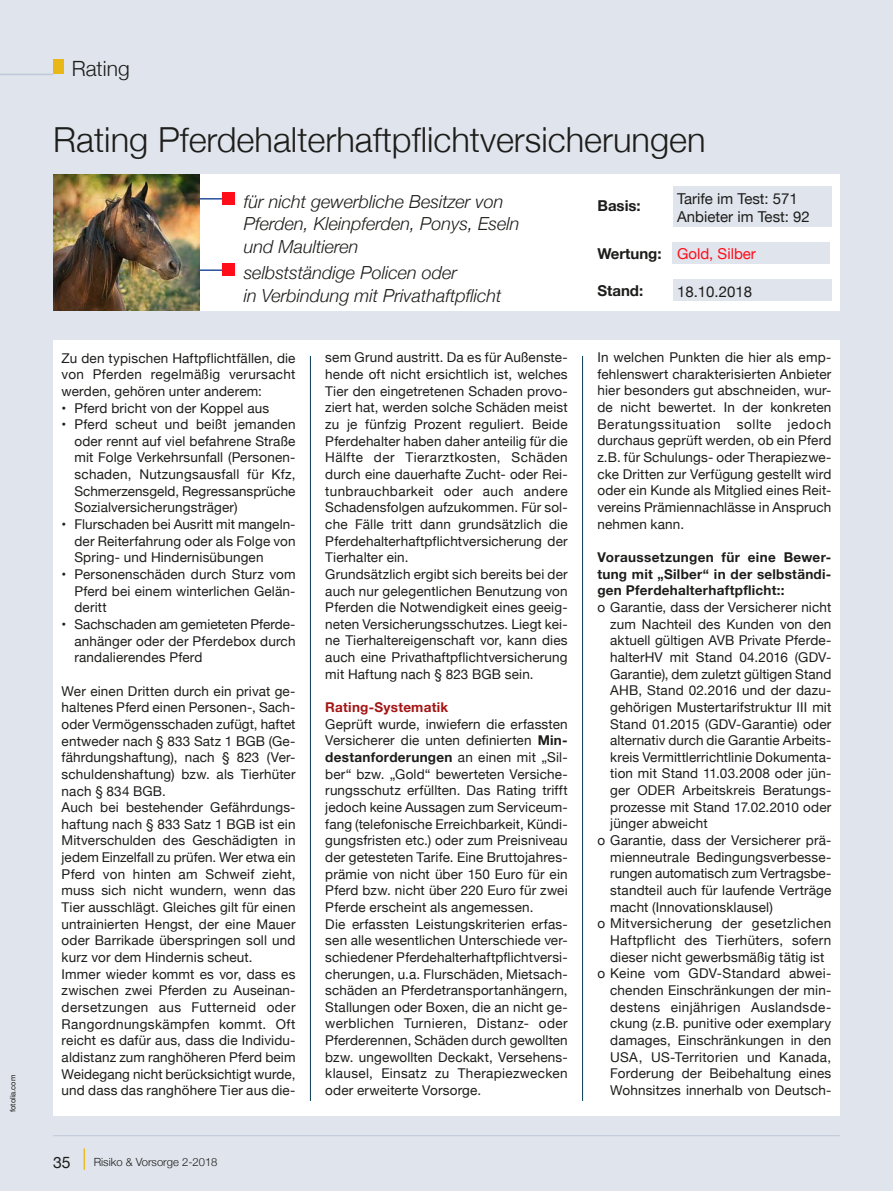
<style>
.page{position:relative;width:893px;height:1191px;background:#e0e4ec}
.page>*{position:absolute;margin:0;border:0;box-sizing:border-box;transform-origin:0 0}
.t1{font:300 34.5px "Helvetica Neue";color:#1d1d1b}
.t2{font:300 21px "Helvetica Neue";color:#1d1d1b}
.t3{font:italic 300 18px/22.5px "Helvetica Neue";color:#1d1d1b}
.t4{font:15.75px "Helvetica Neue";color:#1d1d1b}
.t5{font:15px/18px "Helvetica Neue";color:#1d1d1b}
.t6{font:700 15px "Helvetica Neue";color:#1d1d1b}
.t7{font:15px "Helvetica Neue";color:#ff0e1a}
.t8{font:13.5px/16.6px "Helvetica Neue";letter-spacing:.01em;color:#1d1d1b;text-align:justify}
.t9{font:700 13.5px/16.6px "Helvetica Neue";letter-spacing:.02em;color:#1d1d1b;text-align:justify}
.t10{font:13.5px "Helvetica Neue";letter-spacing:.03em;color:#1d1d1b}
.t11{font:700 13.5px "Helvetica Neue";letter-spacing:.02em;color:#a41515}
.t12{font:300 11.25px "Helvetica Neue";color:#1d1d1b}
.t13{font:7.5px "Helvetica Neue";color:#1d1d1b}
.s1{font-weight:700}
</style>
<div class="page">
<hr style="left:53px;top:1135px;width:787px;height:1px;background:#c0c9d9">
<div style="left:53px;top:60px;width:11px;height:14px;background:#e9b717"></div>
<hr style="left:0;top:74px;width:53px;height:1px;background:#c0c9d9">
<svg style="left:84px;top:1148px;width:1px;height:21px"></svg>
<div style="left:53px;top:174px;width:787px;height:136px;background:#fff"></div>
<svg style="left:200px;top:198px;width:22px;height:1px"></svg>
<hr style="left:198px;top:269px;width:24px;height:2px;background:#27509b">
<div style="left:223px;top:192px;width:12px;height:12px;background:#ff0e1a"></div>
<div style="left:223px;top:263px;width:12px;height:13px;background:#ff0e1a"></div>
<img style="left:53px;top:174px;width:147px;height:136px">
<div style="left:673px;top:186px;width:158px;height:40px;background:#e0e4ec"></div>
<div style="left:673px;top:242px;width:157px;height:22px;background:#e0e4ec"></div>
<div style="left:673px;top:280px;width:158px;height:21px;background:#e0e4ec"></div>
<div style="left:53px;top:340px;width:787px;height:775px;background:#fff"></div>
<hr style="left:310px;top:356px;width:1px;height:745px;background:#053a53">
<hr style="left:582px;top:356px;width:1px;height:745px;background:#053a53">
<p class="t13" style="left:8px;top:1112px;width:39px;rotate:-90deg">fotolia.com</p>
<h2 class="t2" style="left:72px;top:51px;width:59px">Rating</h2>
<h1 class="t1" style="left:53px;top:112px;width:654px">Rating Pferdehalterhaftpflichtversicherungen</h1>
<h3 class="t3" style="left:244px;top:189px;width:277px">für nicht gewerbliche Besitzer von<br>Pferden, Kleinpferden, Ponys, Eseln und Maultieren</h3>
<h3 class="t3" style="left:244px;top:260px;width:259px">selbstständige Policen oder<br>in Verbindung mit Privathaftpflicht</h3>
<p class="t5" style="left:677px;top:190px;width:134px">Tarife im Test: 571<br>Anbieter im Test: 92</p>
<p class="t7" style="left:677px;top:243px;width:80px">Gold, Silber</p>
<p class="t5" style="left:677px;top:283px;width:77px">18.10.2018</p>
<p class="t6" style="left:597px;top:194px;width:45px">Basis:</p>
<p class="t6" style="left:597px;top:242px;width:66px">Wertung:</p>
<p class="t6" style="left:597px;top:279px;width:47px">Stand:</p>
<p class="t8" style="left:62px;top:350px;width:235px">Zu den typischen Haftpflichtfällen, die von Pferden regelmäßig verursacht werden, gehören unter anderem:</p>
<p class="t8" style="left:62px;top:400px;width:209px">• Pferd bricht von der Koppel aus</p>
<p class="t8" style="left:74px;top:417px;width:223px;text-indent:-13px">• Pferd scheut und beißt jemanden oder rennt auf viel befahrene Straße mit Folge Verkehrsunfall (Personen&shy;schaden, Nutzungsausfall für Kfz, Schmerzensgeld, Regressansprüche Sozialversicherungsträger)</p>
<p class="t8" style="left:74px;top:517px;width:223px;text-indent:-13px">• Flurschaden bei Ausritt mit mangeln&shy;der Reiterfahrung oder als Folge von Spring- und Hindernisübungen</p>
<p class="t8" style="left:74px;top:566px;width:223px;text-indent:-13px">• Personenschäden durch Sturz vom Pferd bei einem winterlichen Gelän&shy;deritt</p>
<p class="t8" style="left:74px;top:616px;width:223px;text-indent:-13px">• Sachschaden am gemieteten Pferde&shy;anhänger oder der Pferdebox durch randalierendes Pferd</p>
<p class="t8" style="left:62px;top:683px;width:235px;text-align:left">Wer einen Dritten durch ein privat ge&shy;haltenes Pferd einen Personen-, Sach&shy;oder Vermögensschaden zufügt, haftet entweder nach § 833 Satz 1 BGB (Ge&shy;fährdungshaftung), nach § 823 (Ver&shy;schuldenshaftung) bzw. als Tierhüter nach § 834 BGB.<br>Auch bei bestehender Gefährdungs&shy;haftung nach § 833 Satz 1 BGB ist ein Mitverschulden des Geschädigten in jedem Einzelfall zu prüfen. Wer etwa ein Pferd von hinten am Schweif zieht, muss sich nicht wundern, wenn das Tier ausschlägt. Gleiches gilt für einen untrainierten Hengst, der eine Mauer oder Barrikade überspringen soll und kurz vor dem Hindernis scheut.<br>Immer wieder kommt es vor, dass es zwischen zwei Pferden zu Auseinan&shy;dersetzungen aus Futterneid oder Rangordnungskämpfen kommt. Oft reicht es dafür aus, dass die Individu&shy;aldistanz zum ranghöheren Pferd beim Weidegang nicht berücksichtigt wurde, und dass das ranghöhere Tier aus die-</p>
<p class="t4" style="left:53px;top:1150px;width:19px">35</p>
<p class="t12" style="left:94px;top:1152px;width:125px">Risiko &amp; Vorsorge 2-2018</p>
<p class="t8" style="left:325px;top:350px;width:244px;text-align:left">sem Grund austritt. Da es für Außenste&shy;hende oft nicht ersichtlich ist, welches Tier den eingetretenen Schaden provo&shy;ziert hat, werden solche Schäden meist zu je fünfzig Prozent reguliert. Beide Pferdehalter haben daher anteilig für die Hälfte der Tierarztkosten, Schäden durch eine dauerhafte Zucht- oder Rei&shy;tunbrauchbarkeit oder auch andere Schadensfolgen aufzukommen. Für sol&shy;che Fälle tritt dann grundsätzlich die Pferdehalterhaftpflichtversicherung der Tierhalter ein.<br>Grundsätzlich ergibt sich bereits bei der auch nur gelegentlichen Benutzung von Pferden die Notwendigkeit eines geeig&shy;neten Versicherungsschutzes. Liegt kei&shy;ne Tierhaltereigenschaft vor, kann dies auch eine Privathaftpflichtversicherung mit Haftung nach § 823 BGB sein.</p>
<p class="t11" style="left:325px;top:696px;width:124px">Rating-Systematik</p>
<p class="t8" style="left:325px;top:716px;width:244px;text-align:left">Geprüft wurde, inwiefern die erfassten Versicherer die unten definierten <span class="s1">Min&shy;destanforderungen</span> an einen mit „Sil&shy;ber“ bzw. „Gold“ bewerteten Versiche&shy;rungsschutz erfüllten. Das Rating trifft jedoch keine Aussagen zum Serviceum&shy;fang (telefonische Erreichbarkeit, Kündi&shy;gungsfristen etc.) oder zum Preisniveau der getesteten Tarife. Eine Bruttojahres&shy;prämie von nicht über 150 Euro für ein Pferd bzw. nicht über 220 Euro für zwei Pferde erscheint als angemessen.<br>Die erfassten Leistungskriterien erfas&shy;sen alle wesentlichen Unterschiede ver&shy;schiedener Pferdehalterhaftpflichtversi&shy;cherungen, u.a. Flurschäden, Mietsach&shy;schäden an Pferdetransportanhängern, Stallungen oder Boxen, die an nicht ge&shy;werblichen Turnieren, Distanz- oder Pferderennen, Schäden durch gewollten bzw. ungewollten Deckakt, Versehens&shy;klausel, Einsatz zu Therapiezwecken oder erweiterte Vorsorge.</p>
<p class="t8" style="left:597px;top:350px;width:235px">In welchen Punkten die hier als emp&shy;fehlenswert charakterisierten Anbieter hier besonders gut abschneiden, wur&shy;de nicht bewertet. In der konkreten Beratungssituation sollte jedoch durchaus geprüft werden, ob ein Pferd z.B. für Schulungs- oder Therapiezwe&shy;cke Dritten zur Verfügung gestellt wird oder ein Kunde als Mitglied eines Reit&shy;vereins Prämiennachlässe in Anspruch nehmen kann.</p>
<p class="t9" style="left:597px;top:549px;width:235px">Voraussetzungen für eine Bewer&shy;tung mit „Silber“ in der selbständi&shy;gen Pferdehalterhaftpflicht::</p>
<p class="t8" style="left:597px;top:599px;width:235px">o Garantie, dass der Versicherer nicht</p>
<p class="t8" style="left:610px;top:616px;width:223px">zum Nachteil des Kunden von den</p>
<p class="t8" style="left:610px;top:633px;width:223px">aktuell gültigen AVB Private Pferde-</p>
<p class="t8" style="left:610px;top:649px;width:223px">halterHV mit Stand 04.2016 (GDV-</p>
<p class="t8" style="left:610px;top:666px;width:223px">Garantie), dem zuletzt gültigen Stand</p>
<p class="t8" style="left:610px;top:683px;width:223px">AHB, Stand 02.2016 und der dazu-</p>
<p class="t8" style="left:610px;top:699px;width:223px">gehörigen Mustertarifstruktur III mit</p>
<p class="t8" style="left:610px;top:716px;width:223px">Stand 01.2015 (GDV-Garantie) oder</p>
<p class="t8" style="left:610px;top:733px;width:223px">alternativ durch die Garantie Arbeits-</p>
<p class="t8" style="left:610px;top:749px;width:223px">kreis Vermittlerrichtlinie Dokumenta-</p>
<p class="t8" style="left:610px;top:766px;width:223px">tion mit Stand 11.03.2008 oder jün-</p>
<p class="t8" style="left:610px;top:782px;width:223px">ger ODER Arbeitskreis Beratungs-</p>
<p class="t8" style="left:610px;top:799px;width:223px">prozesse mit Stand 17.02.2010 oder</p>
<p class="t8" style="left:610px;top:816px;width:99px">jünger abweicht</p>
<p class="t8" style="left:597px;top:832px;width:235px">o Garantie, dass der Versicherer prä-</p>
<p class="t8" style="left:610px;top:849px;width:223px">mienneutrale Bedingungsverbesse-</p>
<p class="t8" style="left:610px;top:866px;width:223px">rungen automatisch zum Vertragsbe-</p>
<p class="t8" style="left:610px;top:882px;width:223px">standteil auch für laufende Verträge</p>
<p class="t8" style="left:610px;top:899px;width:164px">macht (Innovationsklausel)</p>
<p class="t10" style="left:597px;top:913px;width:235px">o Mitversicherung der gesetzlichen</p>
<p class="t8" style="left:610px;top:932px;width:223px">Haftpflicht des Tierhüters, sofern</p>
<p class="t8" style="left:610px;top:949px;width:216px">dieser nicht gewerbsmäßig tätig ist</p>
<p class="t8" style="left:597px;top:966px;width:235px">o Keine vom GDV-Standard abwei-</p>
<p class="t8" style="left:610px;top:982px;width:223px">chenden Einschränkungen der min-</p>
<p class="t10" style="left:610px;top:997px;width:223px">destens einjährigen Auslandsde-</p>
<p class="t8" style="left:610px;top:1016px;width:223px">ckung (z.B. punitive oder exemplary</p>
<p class="t8" style="left:610px;top:1032px;width:223px">damages, Einschränkungen in den</p>
<p class="t8" style="left:610px;top:1049px;width:223px">USA, US-Territorien und Kanada,</p>
<p class="t8" style="left:610px;top:1065px;width:223px">Forderung der Beibehaltung eines</p>
<p class="t8" style="left:610px;top:1082px;width:223px">Wohnsitzes innerhalb von Deutsch-</p>
</div>
